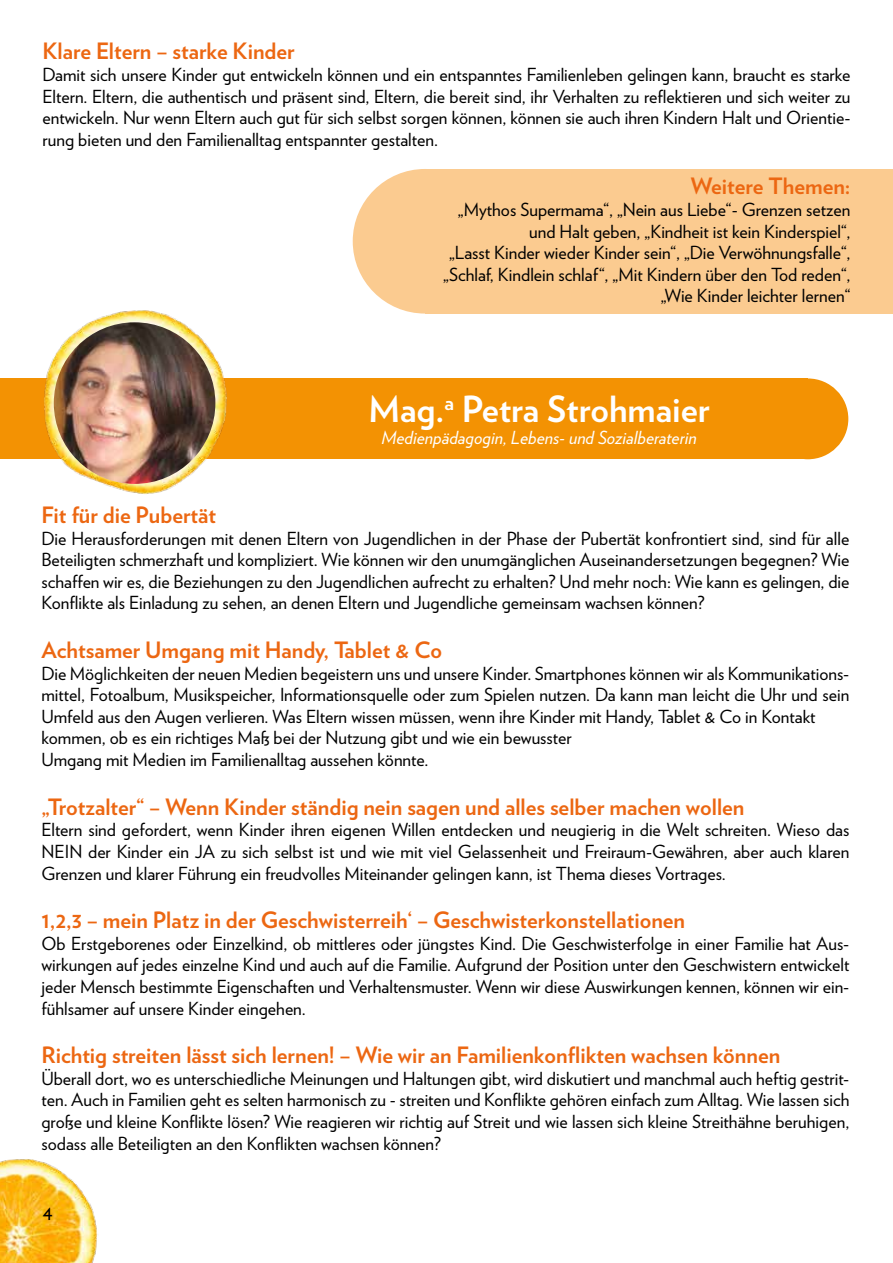
<style>
.page{position:relative;width:893px;height:1263px;background:#fff}
.page>*{position:absolute;margin:0;border:0;box-sizing:border-box;transform-origin:0 0}
.t1{font:700 36px "Verlag";color:#fff}
.t2{font:700 22.5px "Verlag";color:#ec6712}
.t3{font:21px "Verlag";color:#000}
.t4{font:18px/21.6px "Verlag";color:#000;text-align:justify}
.t5{font:italic 18px "Verlag";color:#fff}
</style>
<div class="page">
<img style="left:0;top:1159px;width:98px;height:104px">
<div style="left:425px;top:169px;width:468px;height:145px;background:#fbcb90"></div>
<div style="left:353px;top:169px;width:144px;height:145px;background:#fbcb90;border-radius:50%"></div>
<div style="left:0;top:378px;width:808px;height:81px;background:#f39203"></div>
<div style="left:767px;top:378px;width:81px;height:81px;background:#f39203;border-radius:50%"></div>
<img style="left:44px;top:310px;width:183px;height:184px">
<img style="left:54px;top:322px;width:161px;height:162px;border-radius:81px">
<p class="t2" style="left:43px;top:34px;width:254px">Klare Eltern – starke Kinder</p>
<p class="t4" style="left:43px;top:63px;width:809px">Damit sich unsere Kinder gut entwickeln können und ein entspanntes Familienleben gelingen kann, braucht es starke Eltern. Eltern, die authentisch und präsent sind, Eltern, die bereit sind, ihr Verhalten zu reflektieren und sich weiter zu entwickeln. Nur wenn Eltern auch gut für sich selbst sorgen können, können sie auch ihren Kindern Halt und Orientie&shy;rung bieten und den Familienalltag entspannter gestalten.</p>
<p class="t2" style="left:691px;top:169px;width:161px">Weitere Themen:</p>
<p class="t4" style="left:443px;top:198px;width:409px;text-align:right">„Mythos Supermama“, „Nein aus Liebe“- Grenzen setzen und Halt geben, „Kindheit ist kein Kinderspiel“,<br>„Lasst Kinder wieder Kinder sein“, „Die Verwöhnungsfalle“, „Schlaf, Kindlein schlaf“, „Mit Kindern über den Tod reden“, „Wie Kinder leichter lernen“</p>
<h1 class="t1" style="left:368px;top:381px;width:343px">Mag.<sup>a</sup> Petra Strohmaier</h1>
<p class="t5" style="left:382px;top:423px;width:317px">Medienpädagogin, Lebens- und Sozialberaterin</p>
<p class="t2" style="left:41px;top:497px;width:176px">Fit für die Pubertät</p>
<p class="t4" style="left:41px;top:526px;width:809px">Die Herausforderungen mit denen Eltern von Jugendlichen in der Phase der Pubertät konfrontiert sind, sind für alle Beteiligten schmerzhaft und kompliziert. Wie können wir den unumgänglichen Auseinandersetzungen begegnen? Wie schaffen wir es, die Beziehungen zu den Jugendlichen aufrecht zu erhalten? Und mehr noch: Wie kann es gelingen, die Konflikte als Einladung zu sehen, an denen Eltern und Jugendliche gemeinsam wachsen können?</p>
<p class="t2" style="left:41px;top:632px;width:402px">Achtsamer Umgang mit Handy, Tablet &amp; Co</p>
<p class="t4" style="left:41px;top:661px;width:809px;text-align:left">Die Möglichkeiten der neuen Medien begeistern uns und unsere Kinder. Smartphones können wir als Kommunikations&shy;mittel, Fotoalbum, Musikspeicher, Informationsquelle oder zum Spielen nutzen. Da kann man leicht die Uhr und sein Umfeld aus den Augen verlieren. Was Eltern wissen müssen, wenn ihre Kinder mit Handy, Tablet &amp; Co in Kontakt kommen, ob es ein richtiges Maß bei der Nutzung gibt und wie ein bewusster<br>Umgang mit Medien im Familienalltag aussehen könnte.</p>
<p class="t2" style="left:41px;top:789px;width:704px">„Trotzalter“ – Wenn Kinder ständig nein sagen und alles selber machen wollen</p>
<p class="t4" style="left:41px;top:818px;width:809px">Eltern sind gefordert, wenn Kinder ihren eigenen Willen entdecken und neugierig in die Welt schreiten. Wieso das NEIN der Kinder ein JA zu sich selbst ist und wie mit viel Gelassenheit und Freiraum-Gewähren, aber auch klaren Grenzen und klarer Führung ein freudvolles Miteinander gelingen kann, ist Thema dieses Vortrages.</p>
<p class="t2" style="left:41px;top:902px;width:645px">1,2,3 – mein Platz in der Geschwisterreih‘ – Geschwisterkonstellationen</p>
<p class="t4" style="left:41px;top:931px;width:809px">Ob Erstgeborenes oder Einzelkind, ob mittleres oder jüngstes Kind. Die Geschwisterfolge in einer Familie hat Aus&shy;wirkungen auf jedes einzelne Kind und auch auf die Familie. Aufgrund der Position unter den Geschwistern entwickelt jeder Mensch bestimmte Eigenschaften und Verhaltensmuster. Wenn wir diese Auswirkungen kennen, können wir ein&shy;fühlsamer auf unsere Kinder eingehen.</p>
<p class="t2" style="left:41px;top:1037px;width:740px">Richtig streiten lässt sich lernen! – Wie wir an Familienkonflikten wachsen können</p>
<p class="t4" style="left:41px;top:1066px;width:809px">Überall dort, wo es unterschiedliche Meinungen und Haltungen gibt, wird diskutiert und manchmal auch heftig gestrit&shy;ten. Auch in Familien geht es selten harmonisch zu - streiten und Konflikte gehören einfach zum Alltag. Wie lassen sich große und kleine Konflikte lösen? Wie reagieren wir richtig auf Streit und wie lassen sich kleine Streithähne beruhigen, sodass alle Beteiligten an den Konflikten wachsen können?</p>
<p class="t3" style="left:43px;top:1197px;width:12px">4</p>
</div>
